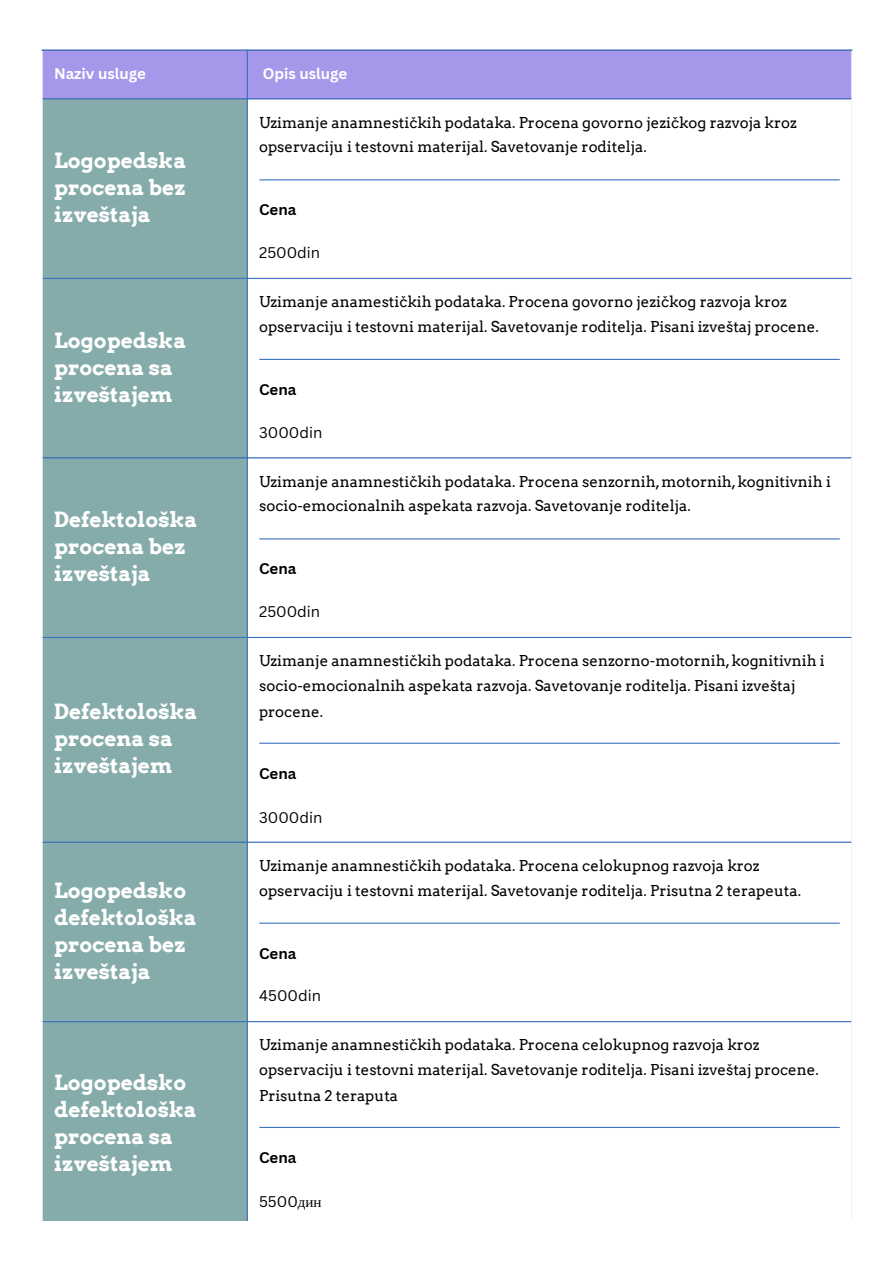
<style>
.page{position:relative;width:894px;height:1263px;background:#fff}
.page>*{position:absolute;margin:0;border:0;box-sizing:border-box;transform-origin:0 0}
.t1{font:700 21px/27px "Arvo";color:#fff}
.t2{font:15px/24.8px "Arvo";color:#000}
.t3{font:15px "Canva Sans";color:#000}
.t4{font:700 15px "Canva Sans";color:#000}
.t5{font:700 15px "Canva Sans";color:#fff}
.s1{font-family:"Liberation Serif"}
</style>
<div class="page">
<div style="left:43px;top:51px;width:808px;height:47px;background:#a797eb"></div>
<div style="left:43px;top:99px;width:204px;height:1122px;background:#85acaa"></div>
<hr style="left:259px;top:179px;width:580px;height:1px;background:#3b75c2">
<hr style="left:259px;top:359px;width:580px;height:1px;background:#3b75c2">
<hr style="left:259px;top:538px;width:580px;height:1px;background:#3b75c2">
<hr style="left:259px;top:743px;width:580px;height:1px;background:#3b75c2">
<hr style="left:259px;top:923px;width:580px;height:1px;background:#3b75c2">
<hr style="left:259px;top:1127px;width:580px;height:1px;background:#3b75c2">
<hr style="left:247px;top:51px;width:1px;height:1170px;background:#3b75c2">
<hr style="left:42px;top:50px;width:810px;height:1px;background:#3b75c2">
<hr style="left:43px;top:98px;width:808px;height:1px;background:#3b75c2">
<hr style="left:43px;top:278px;width:808px;height:1px;background:#3b75c2">
<hr style="left:43px;top:457px;width:808px;height:1px;background:#3b75c2">
<hr style="left:43px;top:637px;width:808px;height:1px;background:#3b75c2">
<hr style="left:43px;top:842px;width:808px;height:1px;background:#3b75c2">
<hr style="left:43px;top:1021px;width:808px;height:1px;background:#3b75c2">
<hr style="left:43px;top:1226px;width:808px;height:1px;background:#3b75c2">
<hr style="left:42px;top:1262px;width:810px;height:1px;background:#3b75c2">
<p class="t5" style="left:54px;top:63px;width:93px">Naziv usluge</p>
<p class="t5" style="left:262px;top:63px;width:86px">Opis usluge</p>
<p class="t1" style="left:54px;top:147px;width:134px;text-align:justify">Logopedska procena bez izveštaja</p>
<p class="t1" style="left:54px;top:327px;width:134px">Logopedska procena sa izveštajem</p>
<p class="t1" style="left:54px;top:506px;width:145px">Defektološka procena bez izveštaja</p>
<p class="t1" style="left:54px;top:698px;width:145px">Defektološka procena sa izveštajem</p>
<p class="t1" style="left:54px;top:877px;width:144px">Logopedsko defektološka procena bez izveštaja</p>
<p class="t1" style="left:54px;top:1069px;width:144px">Logopedsko defektološka procena sa izveštajem</p>
<p class="t2" style="left:259px;top:110px;width:539px">Uzimanje anamnestičkih podataka. Procena govorno jezičkog razvoja kroz opservaciju i testovni materijal. Savetovanje roditelja.</p>
<h1 class="t4" style="left:259px;top:199px;width:39px">Cena</h1>
<p class="t3" style="left:259px;top:242px;width:63px">2500din</p>
<p class="t2" style="left:259px;top:289px;width:561px">Uzimanje anamestičkih podataka. Procena govorno jezičkog razvoja kroz opservaciju i testovni materijal. Savetovanje roditelja. Pisani izveštaj procene.</p>
<h1 class="t4" style="left:259px;top:379px;width:39px">Cena</h1>
<p class="t3" style="left:259px;top:422px;width:65px">3000din</p>
<p class="t2" style="left:259px;top:469px;width:573px">Uzimanje anamnestičkih podataka. Procena senzornih,motornih,kognitivnih i socio-emocionalnih aspekata razvoja. Savetovanje roditelja.</p>
<h1 class="t4" style="left:259px;top:558px;width:39px">Cena</h1>
<p class="t3" style="left:259px;top:601px;width:63px">2500din</p>
<p class="t2" style="left:259px;top:648px;width:567px;line-height:25.3px">Uzimanje anamnestičkih podataka. Procena senzorno-motornih,kognitivnih i socio-emocionalnih aspekata razvoja. Savetovanje roditelja. Pisani izveštaj procene.</p>
<h1 class="t4" style="left:259px;top:763px;width:39px">Cena</h1>
<p class="t3" style="left:259px;top:806px;width:65px">3000din</p>
<p class="t2" style="left:259px;top:853px;width:543px">Uzimanje anamnestičkih podataka. Procena celokupnog razvoja kroz opservaciju i testovni materijal. Savetovanje roditelja. Prisutna 2 terapeuta.</p>
<h1 class="t4" style="left:259px;top:943px;width:39px">Cena</h1>
<p class="t3" style="left:259px;top:985px;width:63px">4500din</p>
<p class="t2" style="left:259px;top:1032px;width:561px;line-height:25.3px">Uzimanje anamnestičkih podataka. Procena celokupnog razvoja kroz opservaciju i testovni materijal. Savetovanje roditelja. Pisani izveštaj procene.<br>Prisutna 2 teraputa</p>
<h1 class="t4" style="left:259px;top:1147px;width:39px">Cena</h1>
<p class="t3" style="left:259px;top:1191px;width:64px">5500<span class="s1">дин</span></p>
</div>
